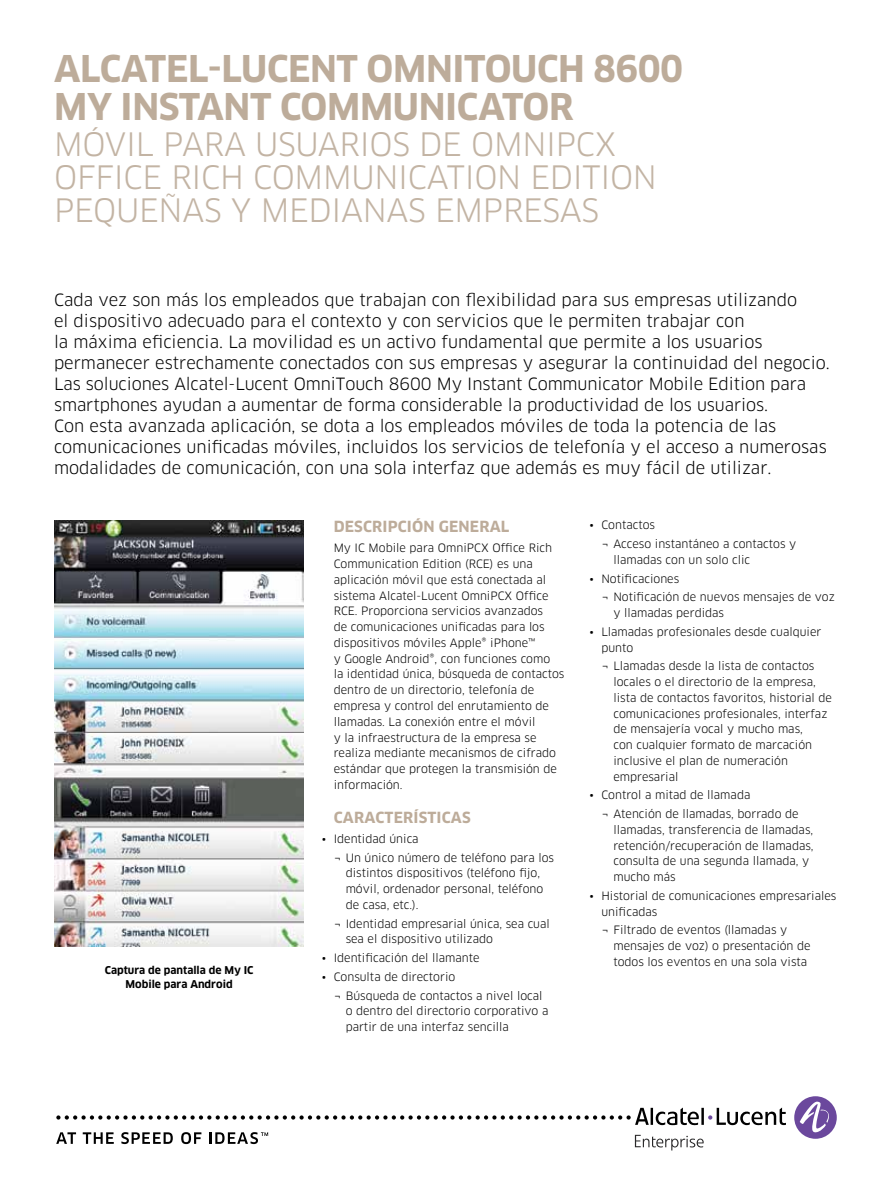
<style>
.page{position:relative;width:893px;height:1191px;background:#fff}
.page>*{position:absolute;margin:0;border:0;box-sizing:border-box;transform-origin:0 0}
.t1{font:700 36px/37.5px "Clan OT";letter-spacing:-.01em;color:#bdac9a}
.t2{font:31.5px/33px "Clan OT";letter-spacing:-.01em;color:#c3b4a4}
.t3{font:16.5px/21px "Clan OT";color:#000}
.t4{font:700 15px "Clan OT";letter-spacing:.01em;color:#bdac9a}
.t5{font:11.25px/15.8px "Clan OT";color:#000}
.t6{font:700 10.5px/14.2px "Clan OT";color:#000;text-align:center}
</style>
<div class="page">
<div style="left:794px;top:1096px;width:43px;height:42px;background:#6b489d;border-radius:50%"></div>
<svg style="left:800px;top:1101px;width:32px;height:32px"></svg>
<svg style="left:56px;top:1107px;width:730px;height:18px"></svg>
<svg style="left:56px;top:1132px;width:20px;height:11px"></svg>
<svg style="left:83px;top:1132px;width:31px;height:11px"></svg>
<svg style="left:121px;top:1132px;width:52px;height:12px"></svg>
<svg style="left:181px;top:1132px;width:20px;height:12px"></svg>
<svg style="left:210px;top:1132px;width:58px;height:12px"></svg>
<svg style="left:635px;top:1134px;width:69px;height:16px"></svg>
<img style="left:54px;top:520px;width:250px;height:426px">
<h1 class="t1" style="left:54px;top:51px;width:631px">ALCATEL-LUCENT OMNITOUCH 8600<br>MY I NSTANT COMMUNICATOR</h1>
<h2 class="t2" style="left:54px;top:128px;width:604px">Móvil para usuarios de Om niPCX<br>Office Rich Communication Edition<br>PEQUEÑAS Y MEDIANAS</h2>
<h2 class="t2" style="left:435px;top:194px;width:68px">EMPRESAS</h2>
<p class="t3" style="left:54px;top:289px;width:777px">Cada vez son más los empleados que trabajan con flexibilidad para sus empresas utilizando<br>el dispositivo adecuado para el contexto y con servicios que le permiten trabajar con<br>la máxima eficiencia. La movilidad es un activo fundamental que permite a los usuarios permanecer estrechamente conectados con sus empresas y asegurar la continuidad del negocio.<br>Las soluciones Alcatel-Lucent OmniTouch 8600 My I nstant Communicator Mobile Edition para smartphones ayudan a aumentar de forma considerable la productividad de los usuarios.<br>Con esta avanzada aplicación, se dota a los empleados móviles de toda la potencia de las comunicaciones unificadas móviles, incluidos los servicios de telefonía y el acceso a numerosas modalidades de comunicación, con una sola interfaz que además es muy fácil de utilizar.</p>
<p class="t6" style="left:105px;top:963px;width:145px">CAPTURA DE PANTALLA DE MY IC<br>MOBILE PARA ANDROID</p>
<h3 class="t4" style="left:334px;top:518px;width:177px">DESCRIPCIÓN GENERAL</h3>
<p class="t5" style="left:334px;top:540px;width:232px">My I C Mobile para OmniPCX Office Rich Communication Edition (RCE) es una aplicación móvil que está conectada al sistema Alcatel-Lucent OmniPCX Office RCE. Proporciona servicios avanzados<br>de comunicaciones unificadas para los dispositivos móviles Apple® iPhone™<br>y Google Android®, con funciones como<br>la identidad única, búsqueda de contactos dentro de un directorio, telefonía de empresa y control del enrutamiento de llamadas. La conexión entre el móvil<br>y la infraestructura de la empresa se realiza mediante mecanismos de cifrado estándar que protegen la transmisión de información.</p>
<h3 class="t4" style="left:334px;top:808px;width:139px">CARACTERÍSTICAS</h3>
<p class="t5" style="left:334px;top:829px;width:222px;line-height:18.8px;text-indent:-12px">• Identidad única<br>¬ U n único número de teléfono para los</p>
<p class="t5" style="left:346px;top:865px;width:199px">distintos dispositivos (teléfono fijo, móvil, ordenador personal, teléfono de casa, etc.).</p>
<p class="t5" style="left:346px;top:915px;width:206px;text-indent:-12px">¬ I dentidad empresarial única, sea cual sea el dispositivo utilizado</p>
<p class="t5" style="left:322px;top:950px;width:159px">• Identificación del llamante</p>
<p class="t5" style="left:334px;top:967px;width:210px;line-height:18.8px;text-indent:-12px">• Consulta de directorio<br>¬ Búsqueda de contactos a nivel local</p>
<p class="t5" style="left:346px;top:1003px;width:204px">o dentro del directorio corporativo a partir de una interfaz sencilla</p>
<p class="t5" style="left:601px;top:516px;width:196px;line-height:18.8px;text-indent:-12px">• Contactos<br>¬ Acceso instantáneo a contactos y</p>
<p class="t5" style="left:613px;top:552px;width:138px">llamadas con un solo clic</p>
<p class="t5" style="left:601px;top:569px;width:235px;line-height:18.8px;text-indent:-12px">• Notificaciones<br>¬ Notificación de nuevos mensajes de voz</p>
<p class="t5" style="left:613px;top:605px;width:112px">y llamadas perdidas</p>
<p class="t5" style="left:601px;top:624px;width:222px;text-indent:-12px">• Llamadas profesionales desde cualquier punto</p>
<p class="t5" style="left:613px;top:658px;width:220px;text-indent:-12px">¬ Llamadas desde la lista de contactos locales o el directorio de la empresa, lista de contactos favoritos, historial de comunicaciones profesionales, interfaz de mensajería vocal y mucho mas,<br>con cualquier formato de marcación inclusive el plan de numeración empresarial</p>
<p class="t5" style="left:601px;top:786px;width:199px;line-height:18.8px;text-indent:-12px">• Control a mitad de llamada<br>¬ Atención de llamadas, borrado de</p>
<p class="t5" style="left:613px;top:822px;width:202px">llamadas, transferencia de llamadas, retención/recuperación de llamadas, consulta de una segunda llamada, y mucho más</p>
<p class="t5" style="left:601px;top:888px;width:236px;text-indent:-12px">• Historial de comunicaciones empresariales unificadas</p>
<p class="t5" style="left:613px;top:922px;width:199px;text-indent:-12px">¬ Filtrado de eventos (llamadas y mensajes de voz) o presentación de todos los eventos en una sola vista</p>
</div>
